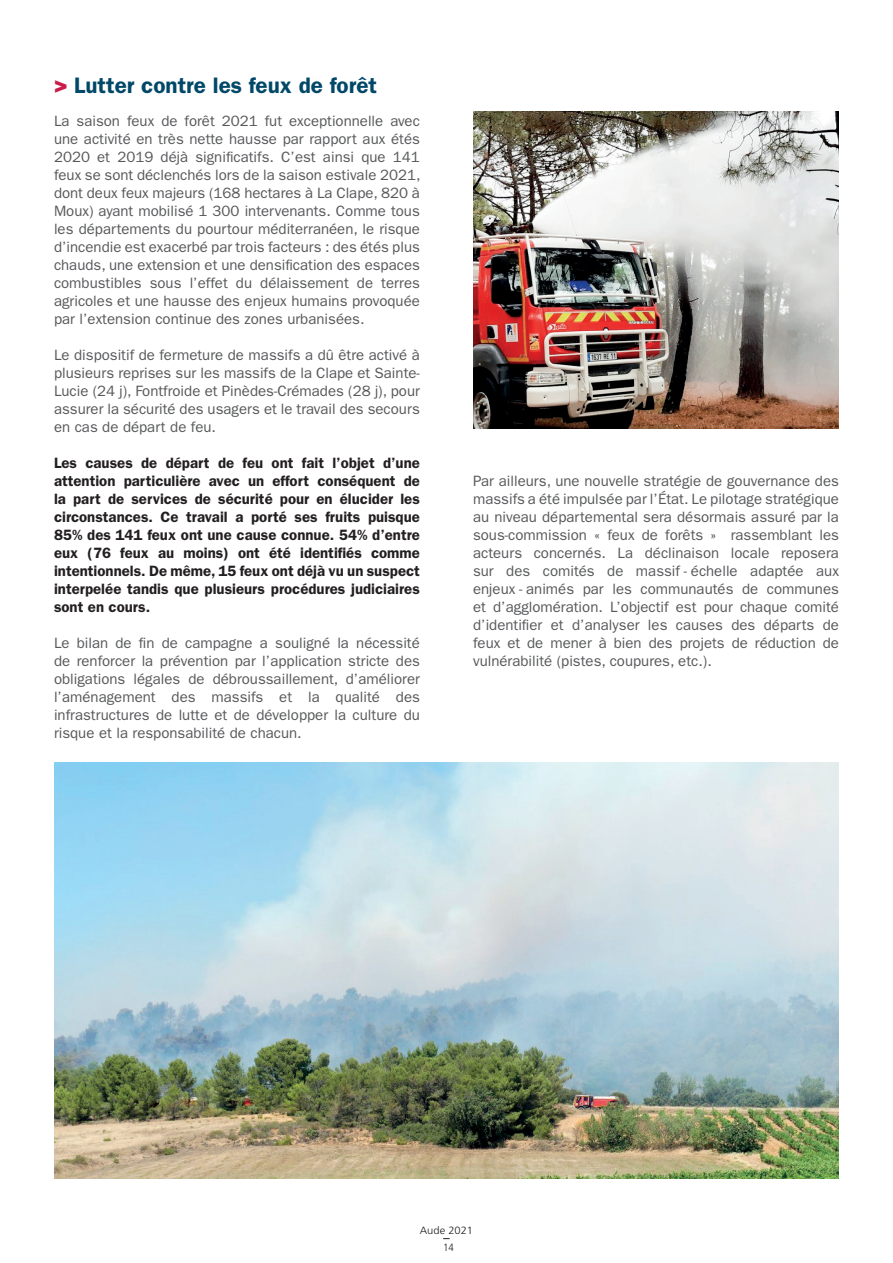
<style>
.page{position:relative;width:893px;height:1263px;background:#fff}
.page>*{position:absolute;margin:0;border:0;box-sizing:border-box;transform-origin:0 0}
.t1{font:600 22.5px "Franklin Gothic";color:#014868}
.t2{font:15px/18px "Franklin Gothic";color:#57585a;text-align:justify}
.t3{font:600 15px/18px "Franklin Gothic";color:#231f20;text-align:justify}
.t4{font:300 10.5px "Frutiger";color:#231f20;scale:1.06 1}
.t5{font:300 condensed 10.5px "Frutiger";color:#231f20;scale:1.06 1}
.s1{font-weight:800;color:#ca1c4a}
</style>
<div class="page">
<img style="left:54px;top:762px;width:785px;height:417px">
<img style="left:473px;top:112px;width:366px;height:316px">
<h1 class="t1" style="left:54px;top:72px;width:325px"><span class="s1">&gt;</span> Lutter contre les feux de forêt</h1>
<p class="t2" style="left:54px;top:112px;width:368px">La saison feux de forêt 2021 fut exceptionnelle avec une activité en très nette hausse par rapport aux étés 2020 et 2019 déjà significatifs. C’est ainsi que 141 feux se sont déclenchés lors de la saison estivale 2021, dont deux feux majeurs (168 hectares à La Clape, 820 à Moux) ayant mobilisé 1 300 intervenants. Comme tous les départements du pourtour méditerranéen, le risque d’incendie est exacerbé par trois facteurs : des étés plus chauds, une extension et une densification des espaces combustibles sous l’effet du délaissement de terres agricoles et une hausse des enjeux humains provoquée par l’extension continue des zones urbanisées.</p>
<p class="t2" style="left:54px;top:346px;width:367px">Le dispositif de fermeture de massifs a dû être activé à plusieurs reprises sur les massifs de la Clape et Sainte-Lucie (24 j), Fontfroide et Pinèdes-Crémades (28 j), pour assurer la sécurité des usagers et le travail des secours en cas de départ de feu.</p>
<p class="t3" style="left:54px;top:454px;width:367px">Les causes de départ de feu ont fait l’objet d’une attention particulière avec un effort conséquent de la part de services de sécurité pour en élucider les circonstances. Ce travail a porté ses fruits puisque 85% des 141 feux ont une cause connue. 54% d’entre eux (76 feux au moins) ont été identifiés comme intentionnels. De même, 15 feux ont déjà vu un suspect interpelée tandis que plusieurs procédures judiciaires sont en cours.</p>
<p class="t2" style="left:54px;top:634px;width:367px">Le bilan de fin de campagne a souligné la nécessité de renforcer la prévention par l’application stricte des obligations légales de débroussaillement, d’améliorer l’aménagement des massifs et la qualité des infrastructures de lutte et de développer la culture du risque et la responsabilité de chacun.</p>
<p class="t2" style="left:473px;top:472px;width:367px">Par ailleurs, une nouvelle stratégie de gouvernance des massifs a été impulsée par l’État. Le pilotage stratégique au niveau départemental sera désormais assuré par la sous-commission « feux de forêts » rassemblant les acteurs concernés. La déclinaison locale reposera sur des comités de massif - échelle adaptée aux enjeux - animés par les communautés de communes et d’agglomération. L’objectif est pour chaque comité d’identifier et d’analyser les causes des départs de feux et de mener à bien des projets de réduction de vulnérabilité (pistes, coupures, etc.).</p>
<p class="t4" style="left:420px;top:1224px;width:52px">Aude 2021</p>
<p class="t5" style="left:443px;top:1242px;width:12px">14</p>
</div>
